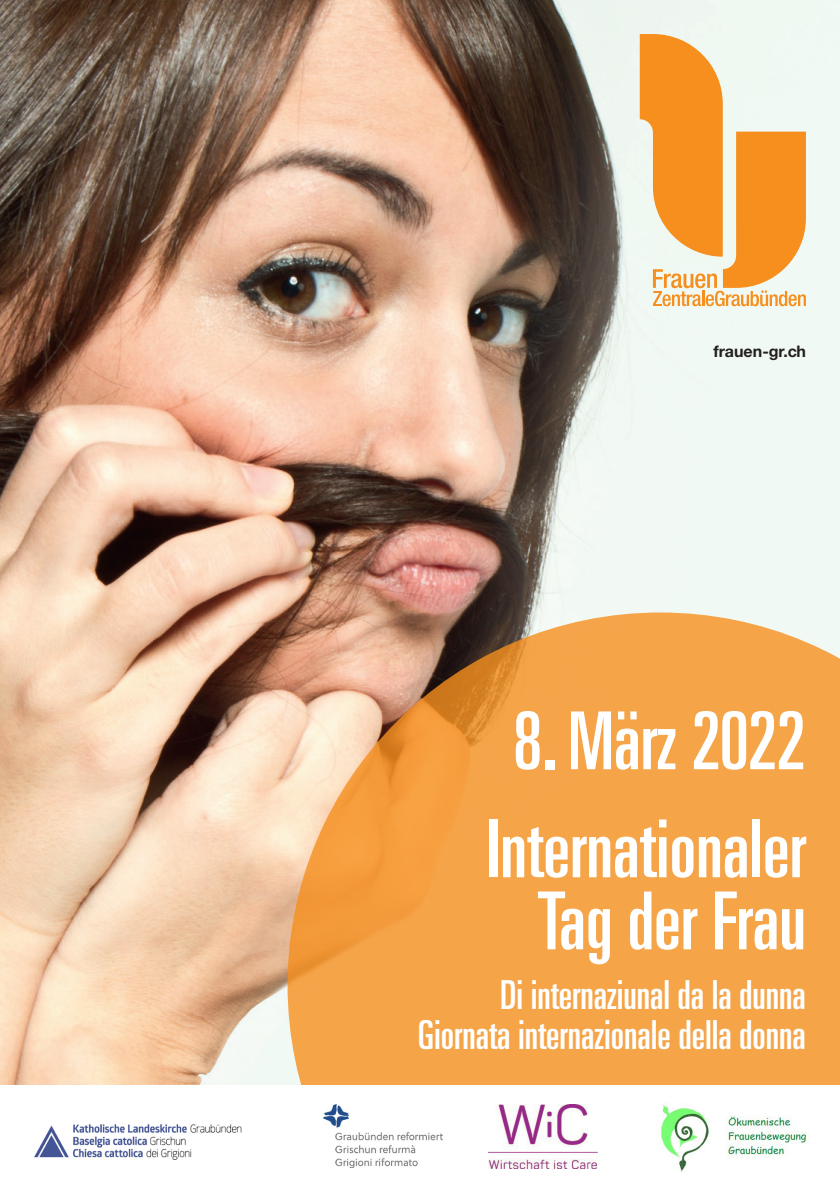
<style>
.page{position:relative;width:840px;height:1191px;background:#fff}
.page>*{position:absolute;margin:0;border:0;box-sizing:border-box;transform-origin:0 0}
.t1{font:ultra-condensed 80px/108px "Univers";color:#fff;text-align:center}
.t2{font:ultra-condensed 40px/40px "Univers";color:#fff;text-align:right}
.t3{font:700 16px "Helvetica Neue CE";color:#231f20}
</style>
<div class="page">
<img style="left:0;top:0;width:839px;height:1085px">
<svg style="left:639px;top:34px;width:166px;height:272px"></svg>
<svg style="left:287px;top:612px;width:552px;height:473px;background:#efa450"></svg>
<img style="left:34px;top:1124px;width:208px;height:35px">
<img style="left:661px;top:1105px;width:145px;height:66px">
<img style="left:323px;top:1104px;width:119px;height:63px">
<img style="left:488px;top:1104px;width:109px;height:64px">
<p class="t3" style="left:713px;top:341px;width:94px">frauen-gr.ch</p>
<h1 class="t1" style="left:486px;top:686px;width:320px">8. März 2022<br>Internationaler</h1>
<h1 class="t1" style="left:537px;top:866px;width:270px">Tag der Frau</h1>
<p class="t2" style="left:417px;top:975px;width:389px">Di internaziunal da la dunna<br>Giornata internazionale della donna</p>
</div>
